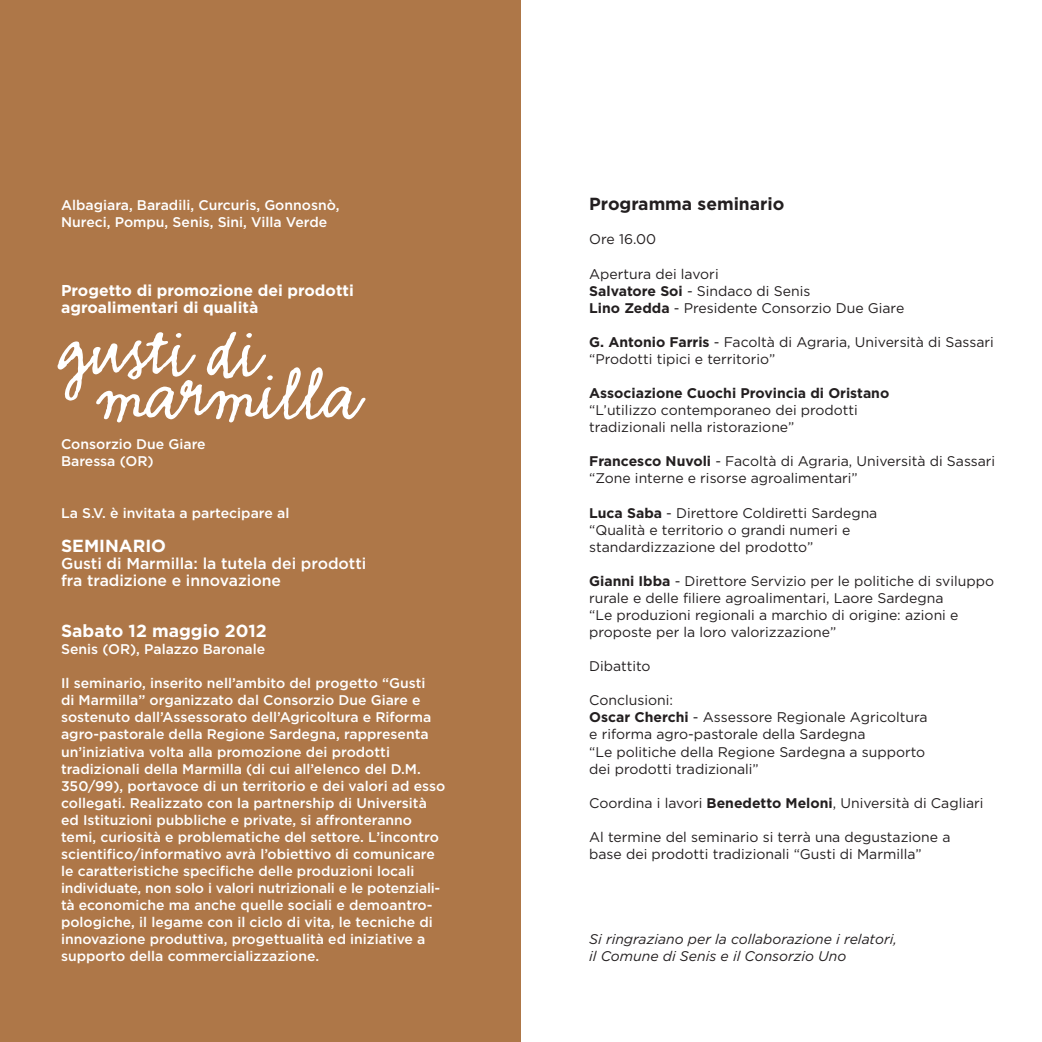
<style>
.page{position:relative;width:1042px;height:1042px;background:#fff}
.page>*{position:absolute;margin:0;border:0;box-sizing:border-box;transform-origin:0 0}
.t1{font:700 17.5px "Gotham";color:#fff}
.t2{font:700 17.5px "Gotham";color:#231f20}
.t3{font:500 15.75px/17px "Gotham";color:#fff}
.t4{font:700 15.75px/17px "Gotham";color:#fff}
.t5{font:500 14px/17.2px "Gotham";color:#fff}
.t6{font:14px/17.2px "Gotham";color:#231f20}
.t7{font:italic 14px/17.2px "Gotham";color:#231f20}
.s1{font-weight:700}
</style>
<div class="page">
<div style="left:0;top:0;width:521px;height:1042px;background:#ae7748"></div>
<svg style="left:57px;top:332px;width:309px;height:90px"></svg>
<p class="t5" style="left:61px;top:196px;width:280px">Albagiara, Baradili, Curcuris, Gonnosnò,<br>Nureci, Pompu, Senis, Sini, Villa Verde</p>
<p class="t4" style="left:61px;top:281px;width:294px">Progetto di promozione dei prodotti agroalimentari di qualità</p>
<p class="t5" style="left:61px;top:435px;width:146px">Consorzio Due Giare<br>Baressa (OR)</p>
<p class="t5" style="left:61px;top:504px;width:230px">La S.V. è invitata a partecipare al</p>
<p class="t1" style="left:61px;top:535px;width:107px">SEMINARIO</p>
<p class="t3" style="left:61px;top:554px;width:307px">Gusti di Marmilla: la tutela dei prodotti fra tradizione e innovazione</p>
<p class="t1" style="left:61px;top:621px;width:207px">Sabato 12 maggio 2012</p>
<p class="t5" style="left:61px;top:640px;width:206px">Senis (OR), Palazzo Baronale</p>
<p class="t5" style="left:61px;top:674px;width:386px">Il seminario, inserito nell’ambito del progetto “Gusti<br>di Marmilla” organizzato dal Consorzio Due Giare e sostenuto dall’Assessorato dell’Agricoltura e Riforma agro-pastorale della Regione Sardegna, rappresenta un’iniziativa volta alla promozione dei prodotti tradizionali della Marmilla (di cui all’elenco del D.M.<br>350/99), portavoce di un territorio e dei valori ad esso collegati. Realizzato con la partnership di Università ed Istituzioni pubbliche e private, si affronteranno temi, curiosità e problematiche del settore. L’incontro scientifico/informativo avrà l’obiettivo di comunicare le caratteristiche specifiche delle produzioni locali individuate, non solo i valori nutrizionali e le potenziali&shy;tà economiche ma anche quelle sociali e demoantro&shy;pologiche, il legame con il ciclo di vita, le tecniche di innovazione produttiva, progettualità ed iniziative a supporto della commercializzazione.</p>
<p class="t2" style="left:589px;top:194px;width:197px">Programma seminario</p>
<p class="t6" style="left:589px;top:231px;width:69px">Ore 16.00</p>
<p class="t6" style="left:589px;top:265px;width:317px">Apertura dei lavori<br><span class="s1">Salvatore Soi</span> - Sindaco di Senis<br><span class="s1">Lino Zedda</span> - Presidente Consorzio Due Giare</p>
<p class="t6" style="left:589px;top:333px;width:406px"><span class="s1">G. Antonio Farris</span> - Facoltà di Agraria, Università di Sassari “Prodotti tipici e territorio”</p>
<p class="t6" style="left:589px;top:384px;width:302px"><span class="s1">Associazione Cuochi Provincia di Oristano </span>“L’utilizzo contemporaneo dei prodotti tradizionali nella ristorazione”</p>
<p class="t6" style="left:589px;top:452px;width:407px"><span class="s1">Francesco Nuvoli</span> - Facoltà di Agraria, Università di Sassari “Zone interne e risorse agroalimentari”</p>
<p class="t6" style="left:589px;top:504px;width:290px"><span class="s1">Luca Saba</span> - Direttore Coldiretti Sardegna “Qualità e territorio o grandi numeri e standardizzazione del prodotto”</p>
<p class="t6" style="left:589px;top:572px;width:406px"><span class="s1">Gianni Ibba</span> - Direttore Servizio per le politiche di sviluppo rurale e delle filiere agroalimentari, Laore Sardegna<br>“Le produzioni regionali a marchio di origine: azioni e proposte per la loro valorizzazione”</p>
<p class="t6" style="left:589px;top:657px;width:63px">Dibattito</p>
<p class="t6" style="left:589px;top:691px;width:340px">Conclusioni:<br><span class="s1">Oscar Cherchi</span> - Assessore Regionale Agricoltura e riforma agro-pastorale della Sardegna<br>“Le politiche della Regione Sardegna a supporto dei prodotti tradizionali”</p>
<p class="t6" style="left:589px;top:794px;width:396px">Coordina i lavori <span class="s1">Benedetto Meloni</span>, Università di Cagliari</p>
<p class="t6" style="left:589px;top:828px;width:363px">Al termine del seminario si terrà una degustazione a base dei prodotti tradizionali “Gusti di Marmilla”</p>
<p class="t7" style="left:589px;top:931px;width:309px">Si ringraziano per la collaborazione i relatori, il Comune di Senis e il Consorzio Uno</p>
</div>
